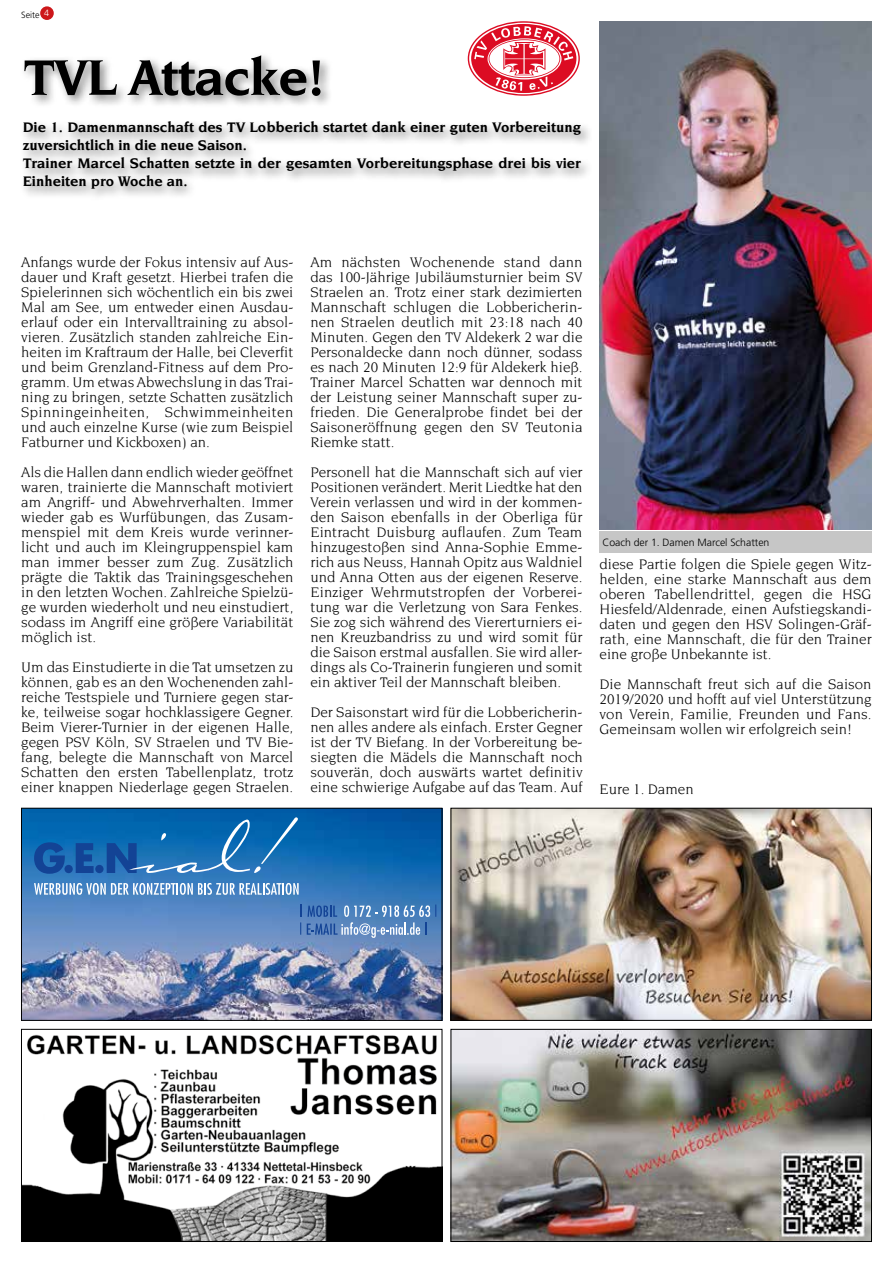
<style>
.page{position:relative;width:893px;height:1263px;background:#fff}
.page>*{position:absolute;margin:0;border:0;box-sizing:border-box;transform-origin:0 0}
.t1{font:700 54px "Novarese";letter-spacing:-.02em;color:#000}
.t2{font:15px/15px "Novarese";color:#000;text-align:justify}
.t3{font:700 15px/18px "Novarese";color:#000}
.t4{font:300 10.5px "Frutiger";color:#000}
.t5{font:300 9px "Frutiger";color:#000}
</style>
<div class="page">
<img style="left:23px;top:1034px;width:417px;height:206px">
<div style="left:21px;top:1029px;width:421px;height:213px;border:1px solid #000"></div>
<img style="left:453px;top:1031px;width:417px;height:209px">
<div style="left:451px;top:1029px;width:421px;height:213px;border:1px solid #000"></div>
<img style="left:453px;top:810px;width:417px;height:208px">
<div style="left:451px;top:808px;width:421px;height:212px;border:1px solid #000"></div>
<img style="left:23px;top:810px;width:417px;height:208px">
<div style="left:21px;top:808px;width:421px;height:212px;border:1px solid #000"></div>
<svg style="left:34px;top:883px;width:265px;height:12px"></svg>
<svg style="left:34px;top:817px;width:264px;height:57px;background:#1b6eb3"></svg>
<svg style="left:300px;top:904px;width:1px;height:31px"></svg>
<svg style="left:307px;top:904px;width:129px;height:34px;background:#658fc3"></svg>
<div style="left:600px;top:531px;width:272px;height:22px;background:#c6c6c6"></div>
<img style="left:600px;top:21px;width:272px;height:508px">
<div style="left:19px;top:51px;width:574px;height:151px;background:#000;opacity:.5"></div>
<svg style="left:468px;top:21px;width:112px;height:75px"></svg>
<div style="left:40px;top:6px;width:14px;height:14px;background:#cd171a;border-radius:50%"></div>
<p class="t5" style="left:21px;top:10px;width:30px">Seite <sup>4</sup></p>
<h1 class="t1" style="left:23px;top:47px;width:304px">TVL Attacke!</h1>
<p class="t3" style="left:23px;top:118px;width:560px">Die 1. Damenmannschaft des TV Lobberich startet dank einer guten Vorbereitung zuversichtlich in die neue Saison.<br>Trainer Marcel Schatten setzte in der gesamten Vorbereitungsphase drei bis vier Einheiten pro Woche an.</p>
<p class="t2" style="left:21px;top:255px;width:274px">Anfangs wurde der Fokus intensiv auf Aus&shy;dauer und Kraft gesetzt. Hierbei trafen die Spielerinnen sich wöchentlich ein bis zwei Mal am See, um entweder einen Ausdau&shy;erlauf oder ein Intervalltraining zu absol&shy;vieren. Zusätzlich standen zahlreiche Ein&shy;heiten im Kraftraum der Halle, bei Cleverfit und beim Grenzland-Fitness auf dem Pro&shy;gramm. Um etwas Abwechslung in das Trai&shy;ning zu bringen, setzte Schatten zusätzlich Spinningeinheiten, Schwimmeinheiten und auch einzelne Kurse (wie zum Beispiel Fatburner und Kickboxen) an.</p>
<p class="t2" style="left:21px;top:465px;width:274px">Als die Hallen dann endlich wieder geöffnet waren, trainierte die Mannschaft motiviert am Angriff- und Abwehrverhalten. Immer wieder gab es Wurfübungen, das Zusam&shy;menspiel mit dem Kreis wurde verinner&shy;licht und auch im Kleingruppenspiel kam man immer besser zum Zug. Zusätzlich prägte die Taktik das Trainingsgeschehen in den letzten Wochen. Zahlreiche Spielzü&shy;ge wurden wiederholt und neu einstudiert, sodass im Angriff eine größere Variabilität möglich ist.</p>
<p class="t2" style="left:21px;top:660px;width:274px">Um das Einstudierte in die Tat umsetzen zu können, gab es an den Wochenenden zahl&shy;reiche Testspiele und Turniere gegen star&shy;ke, teilweise sogar hochklassigere Gegner.<br>Beim Vierer-Turnier in der eigenen Halle, gegen PSV Köln, SV Straelen und TV Bie&shy;fang, belegte die Mannschaft von Marcel Schatten den ersten Tabellenplatz, trotz einer knappen Niederlage gegen Straelen.</p>
<p class="t2" style="left:310px;top:255px;width:274px">Am nächsten Wochenende stand dann das 100-Jährige Jubiläumsturnier beim SV Straelen an. Trotz einer stark dezimierten Mannschaft schlugen die Lobbericherin&shy;nen Straelen deutlich mit 23:18 nach 40<br>Minuten. Gegen den TV Aldekerk 2 war die Personaldecke dann noch dünner, sodass es nach 20 Minuten 12:9 für Aldekerk hieß.<br>Trainer Marcel Schatten war dennoch mit der Leistung seiner Mannschaft super zu&shy;frieden. Die Generalprobe findet bei der Saisoneröffnung gegen den SV Teutonia Riemke statt.</p>
<p class="t2" style="left:310px;top:465px;width:274px">Personell hat die Mannschaft sich auf vier Positionen verändert. Merit Liedtke hat den Verein verlassen und wird in der kommen&shy;den Saison ebenfalls in der Oberliga für Eintracht Duisburg auflaufen. Zum Team hinzugestoßen sind Anna-Sophie Emme&shy;rich aus Neuss, Hannah Opitz aus Waldniel und Anna Otten aus der eigenen Reserve.<br>Einziger Wehrmutstropfen der Vorberei&shy;tung war die Verletzung von Sara Fenkes.<br>Sie zog sich während des Viererturniers ei&shy;nen Kreuzbandriss zu und wird somit für die Saison erstmal ausfallen. Sie wird aller&shy;dings als Co-Trainerin fungieren und somit ein aktiver Teil der Mannschaft bleiben.</p>
<p class="t2" style="left:310px;top:705px;width:274px">Der Saisonstart wird für die Lobbericherin&shy;nen alles andere als einfach. Erster Gegner ist der TV Biefang. In der Vorbereitung be&shy;siegten die Mädels die Mannschaft noch souverän, doch auswärts wartet definitiv eine schwierige Aufgabe auf das Team. Auf</p>
<p class="t4" style="left:602px;top:536px;width:169px">Coach der 1. Damen Marcel Schatten</p>
<p class="t2" style="left:600px;top:557px;width:274px">diese Partie folgen die Spiele gegen Witz&shy;helden, eine starke Mannschaft aus dem oberen Tabellendrittel, gegen die HSG Hiesfeld/Aldenrade, einen Aufstiegskandi&shy;daten und gegen den HSV Solingen-Gräf&shy;rath, eine Mannschaft, die für den Trainer eine große Unbekannte ist.</p>
<p class="t2" style="left:600px;top:677px;width:274px">Die Mannschaft freut sich auf die Saison 2019/2020 und hofft auf viel Unterstützung von Verein, Familie, Freunden und Fans.<br>Gemeinsam wollen wir erfolgreich sein!</p>
<p class="t2" style="left:600px;top:782px;width:96px">Eure 1. Damen</p>
</div>
